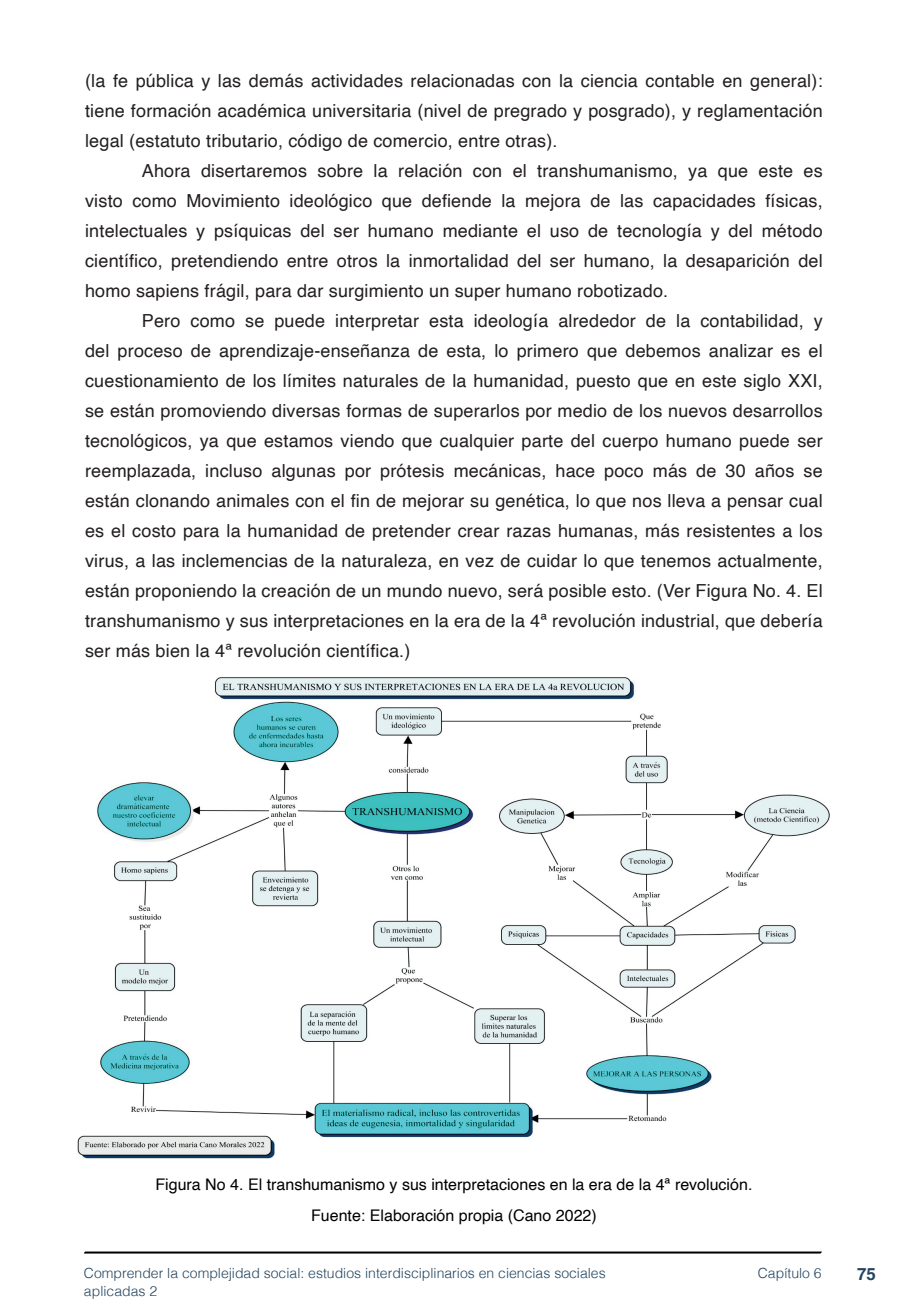
<style>
.page{position:relative;width:908px;height:1304px;background:#fff}
.page>*{position:absolute;margin:0;border:0;box-sizing:border-box;transform-origin:0 0}
.t1{font:18px/30px "Helvetica";letter-spacing:.01em;color:#231f20;text-align:justify}
.t2{font:700 16.8px "Helvetica";color:#23445f}
.t3{font:16px/30.6px "Helvetica";color:#000;text-align:center}
.t4{font:300 14px/18px "Helvetica";color:#23445f}
</style>
<div class="page">
<svg style="left:84px;top:1251px;width:737px;height:3px;background:#515151"></svg>
<img style="left:78px;top:677px;width:751px;height:482px">
<p class="t1" style="left:85px;top:66px;width:738px">(la fe pública y las demás actividades relacionadas con la ciencia contable en general): tiene formación académica universitaria (nivel de pregrado y posgrado), y reglamentación legal (estatuto tributario, código de comercio, entre otras).</p>
<p class="t1" style="left:85px;top:156px;width:738px;text-indent:57px">Ahora disertaremos sobre la relación con el transhumanismo, ya que este es visto como Movimiento ideológico que defiende la mejora de las capacidades físicas, intelectuales y psíquicas del ser humano mediante el uso de tecnología y del método científico, pretendiendo entre otros la inmortalidad del ser humano, la desaparición del homo sapiens frágil, para dar surgimiento un super humano robotizado.</p>
<p class="t1" style="left:85px;top:306px;width:738px;text-indent:57px">Pero como se puede interpretar esta ideología alrededor de la contabilidad, y del proceso de aprendizaje-enseñanza de esta, lo primero que debemos analizar es el cuestionamiento de los límites naturales de la humanidad, puesto que en este siglo XXI, se están promoviendo diversas formas de superarlos por medio de los nuevos desarrollos tecnológicos, ya que estamos viendo que cualquier parte del cuerpo humano puede ser reemplazada, incluso algunas por prótesis mecánicas, hace poco más de 30 años se están clonando animales con el fin de mejorar su genética, lo que nos lleva a pensar cual es el costo para la humanidad de pretender crear razas humanas, más resistentes a los virus, a las inclemencias de la naturaleza, en vez de cuidar lo que tenemos actualmente, están proponiendo la creación de un mundo nuevo, será posible esto. (Ver Figura No. 4. El transhumanismo y sus interpretaciones en la era de la 4ª revolución industrial, que debería ser más bien la 4ª revolución científica.)</p>
<p class="t3" style="left:155px;top:1170px;width:598px">Figura No 4. El transhumanismo y sus interpretaciones en la era de la 4ª revolución.<br>Fuente: Elaboración propia (Cano 2022)</p>
<p class="t4" style="left:84px;top:1263px;width:523px">Comprender la complejidad social: estudios interdisciplinarios en ciencias sociales aplicadas 2</p>
<p class="t4" style="left:757px;top:1263px;width:65px">Capítulo 6</p>
<p class="t2" style="left:856px;top:1264px;width:20px">75</p>
</div>
